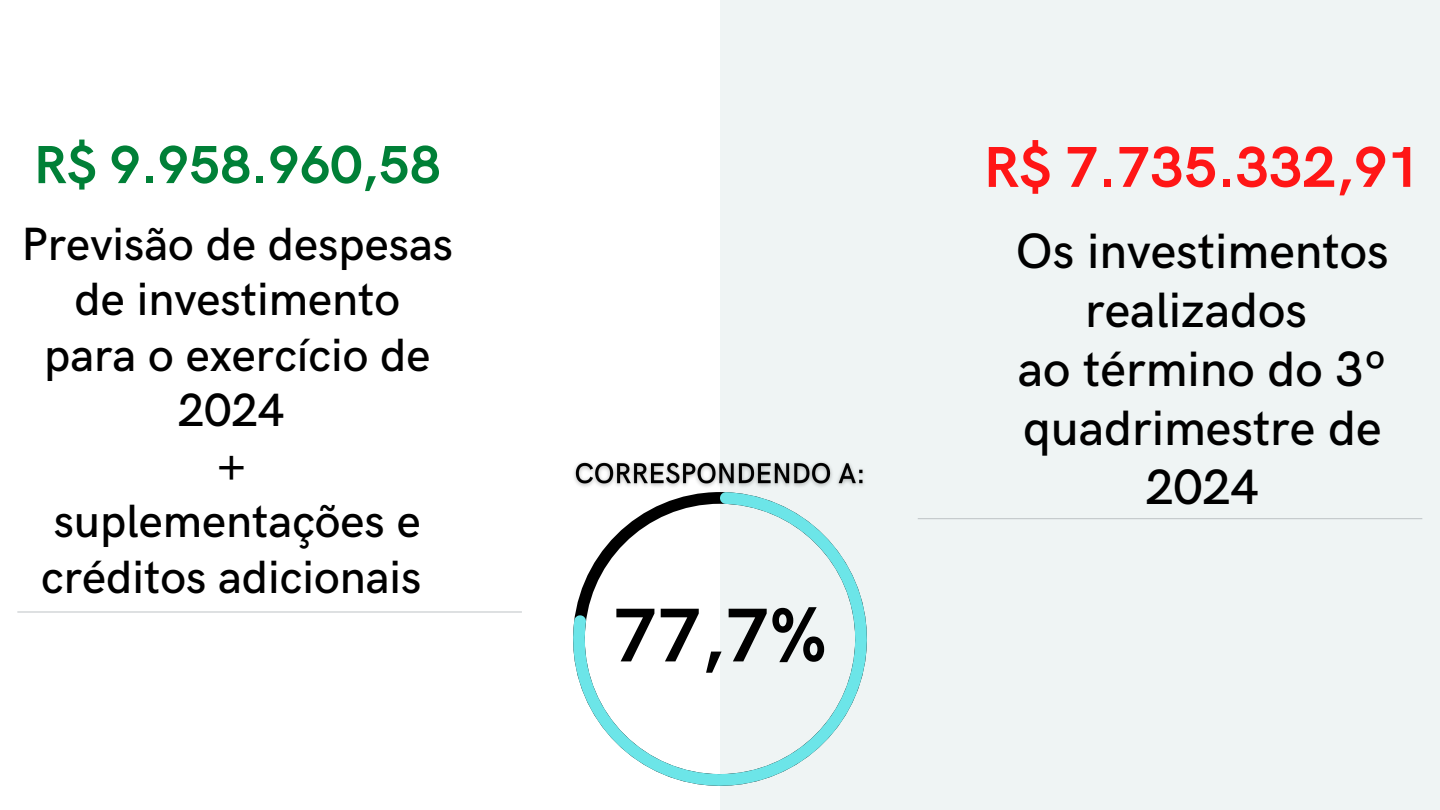
<style>
.page{position:relative;width:1440px;height:810px;background:#fff}
.page>*{position:absolute;margin:0;border:0;box-sizing:border-box;transform-origin:0 0}
.t1{font:700 76.4px "HK Grotesk";color:#000}
.t2{font:700 57.8px "HK Grotesk";color:#ff1616}
.t3{font:700 53.8px "HK Grotesk";color:#008037}
.t4{font:500 49.8px/59px "HK Grotesk";color:#000;text-align:center}
.t5{font:500 46.8px/55.5px "HK Grotesk";color:#000;text-align:center}
</style>
<div class="page">
<div style="left:720px;top:0;width:720px;height:810px;background:#eff4f4"></div>
<hr style="left:17px;top:612px;width:505px;height:1px;background:#bdc2c5">
<hr style="left:918px;top:518px;width:504px;height:1px;background:#bdc2c5">
<svg style="left:573px;top:492px;width:294px;height:294px"></svg>
<img style="left:574px;top:462px;width:290px;height:25px">
<h2 class="t3" style="left:34px;top:135px;width:409px">R$ 9.958.960,58</h2>
<p class="t5" style="left:21px;top:218px;width:433px">Previsão de despesas de investimento<br>para o exercício de<br>2024<br>+<br>suplementações e créditos adicionais</p>
<h1 class="t1" style="left:613px;top:593px;width:215px">77,7%</h1>
<p class="t2" style="left:984px;top:135px;width:439px">R$ 7.735.332,91</p>
<h1 class="t4" style="left:1016px;top:223px;width:375px">Os investimentos realizados<br>ao término do 3º quadrimestre de<br>2024</h1>
</div>
